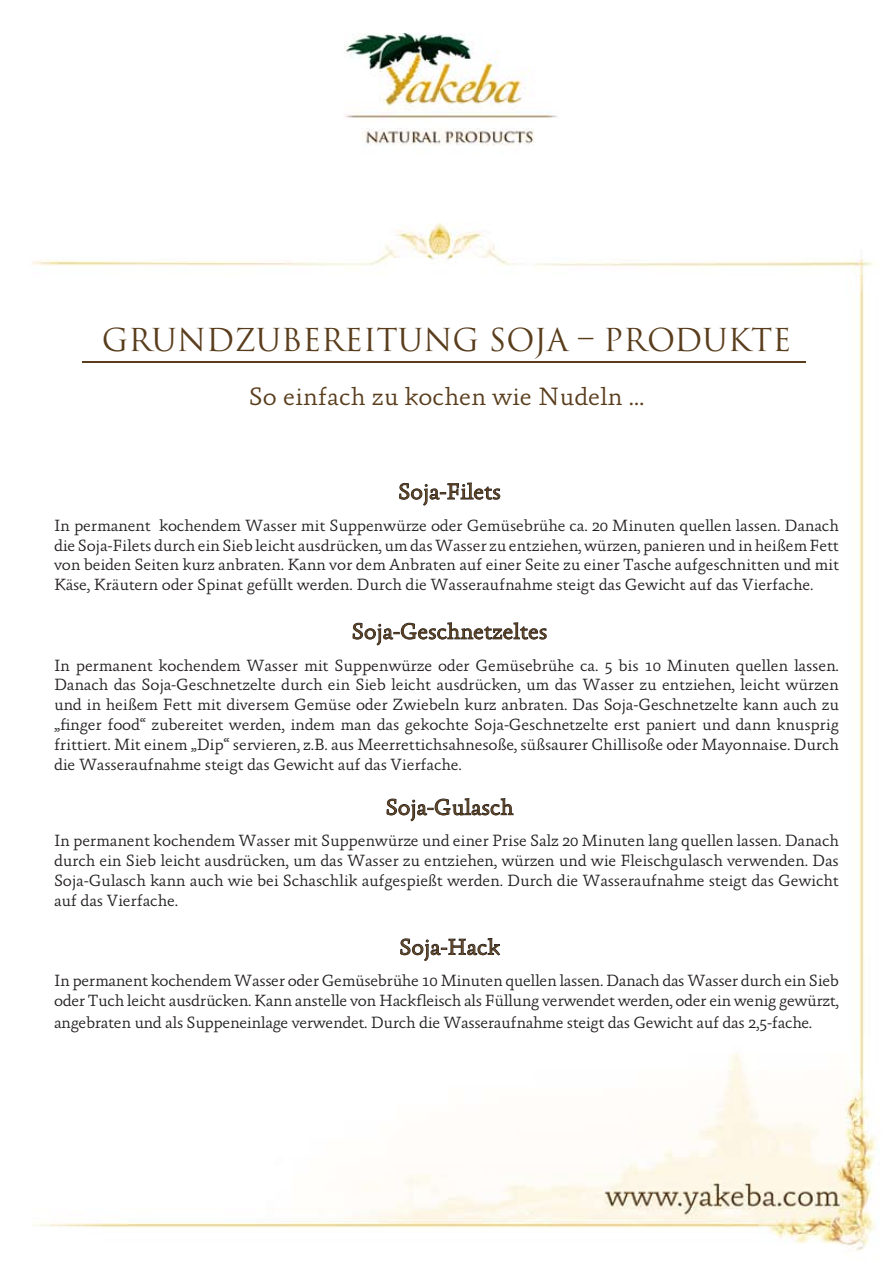
<style>
.page{position:relative;width:893px;height:1263px;background:#fff}
.page>*{position:absolute;margin:0;border:0;box-sizing:border-box;transform-origin:0 0}
.t1{font:30.75px "Trajan";color:#593d1c}
.t2{font:300 25.5px "Absara";color:#593d1c}
.t3{font:300 22.5px "Absara";color:#593d1c}
.t4{font:300 16.5px/19.8px "Absara";letter-spacing:-.02em;color:#231f20;text-align:justify}
</style>
<div class="page">
<img style="left:32px;top:34px;width:844px;height:1217px">
<svg style="left:399px;top:483px;width:101px;height:22px"></svg>
<svg style="left:353px;top:622px;width:194px;height:23px"></svg>
<svg style="left:387px;top:798px;width:126px;height:23px"></svg>
<svg style="left:400px;top:938px;width:100px;height:23px"></svg>
<hr style="left:82px;top:362px;width:724px;height:1px;background:#593d1c">
<h1 class="t1" style="left:102px;top:322px;width:691px">GRUNDZUBEREITUNG SOJA – PRODUKTE</h1>
<h2 class="t2" style="left:249px;top:383px;width:397px">So einfach zu kochen wie Nudeln …</h2>
<h3 class="t3" style="left:398px;top:480px;width:104px">Soja-Filets</h3>
<p class="t4" style="left:54px;top:516px;width:787px">In permanent kochendem Wasser mit Suppenwürze oder Gemüsebrühe ca. 20 Minuten quellen lassen. Danach die Soja-Filets durch ein Sieb leicht ausdrücken, um das Wasser zu entziehen, würzen, panieren und in heißem Fett von beiden Seiten kurz anbraten. Kann vor dem Anbraten auf einer Seite zu einer Tasche aufgeschnitten und mit Käse, Kräutern oder Spinat gefüllt werden. Durch die Wasseraufnahme steigt das Gewicht auf das Vierfache.</p>
<h3 class="t3" style="left:352px;top:620px;width:197px">Soja-Geschnetzeltes</h3>
<p class="t4" style="left:54px;top:656px;width:786px">In permanent kochendem Wasser mit Suppenwürze oder Gemüsebrühe ca. 5 bis 10 Minuten quellen lassen.<br>Danach das Soja-Geschnetzelte durch ein Sieb leicht ausdrücken, um das Wasser zu entziehen, leicht würzen und in heißem Fett mit diversem Gemüse oder Zwiebeln kurz anbraten. Das Soja-Geschnetzelte kann auch zu „finger food“ zubereitet werden, indem man das gekochte Soja-Geschnetzelte erst paniert und dann knusprig frittiert. Mit einem „Dip“ servieren, z.B. aus Meerrettichsahnesoße, süßsaurer Chillisoße oder Mayonnaise. Durch die Wasseraufnahme steigt das Gewicht auf das Vierfache.</p>
<h3 class="t3" style="left:386px;top:795px;width:129px">Soja-Gulasch</h3>
<p class="t4" style="left:54px;top:832px;width:786px">In permanent kochendem Wasser mit Suppenwürze und einer Prise Salz 20 Minuten lang quellen lassen. Danach durch ein Sieb leicht ausdrücken, um das Wasser zu entziehen, würzen und wie Fleischgulasch verwenden. Das Soja-Gulasch kann auch wie bei Schaschlik aufgespießt werden. Durch die Wasseraufnahme steigt das Gewicht auf das Vierfache.</p>
<h3 class="t3" style="left:399px;top:935px;width:102px">Soja-Hack</h3>
<p class="t4" style="left:54px;top:972px;width:786px">In permanent kochendem Wasser oder Gemüsebrühe 10 Minuten quellen lassen. Danach das Wasser durch ein Sieb oder Tuch leicht ausdrücken. Kann anstelle von Hackfleisch als Füllung verwendet werden, oder ein wenig gewürzt,</p>
<p class="t4" style="left:54px;top:1013px;width:760px">angebraten und als Suppeneinlage verwendet. Durch die Wasseraufnahme steigt das Gewicht auf das 2,5-fache.</p>
</div>
